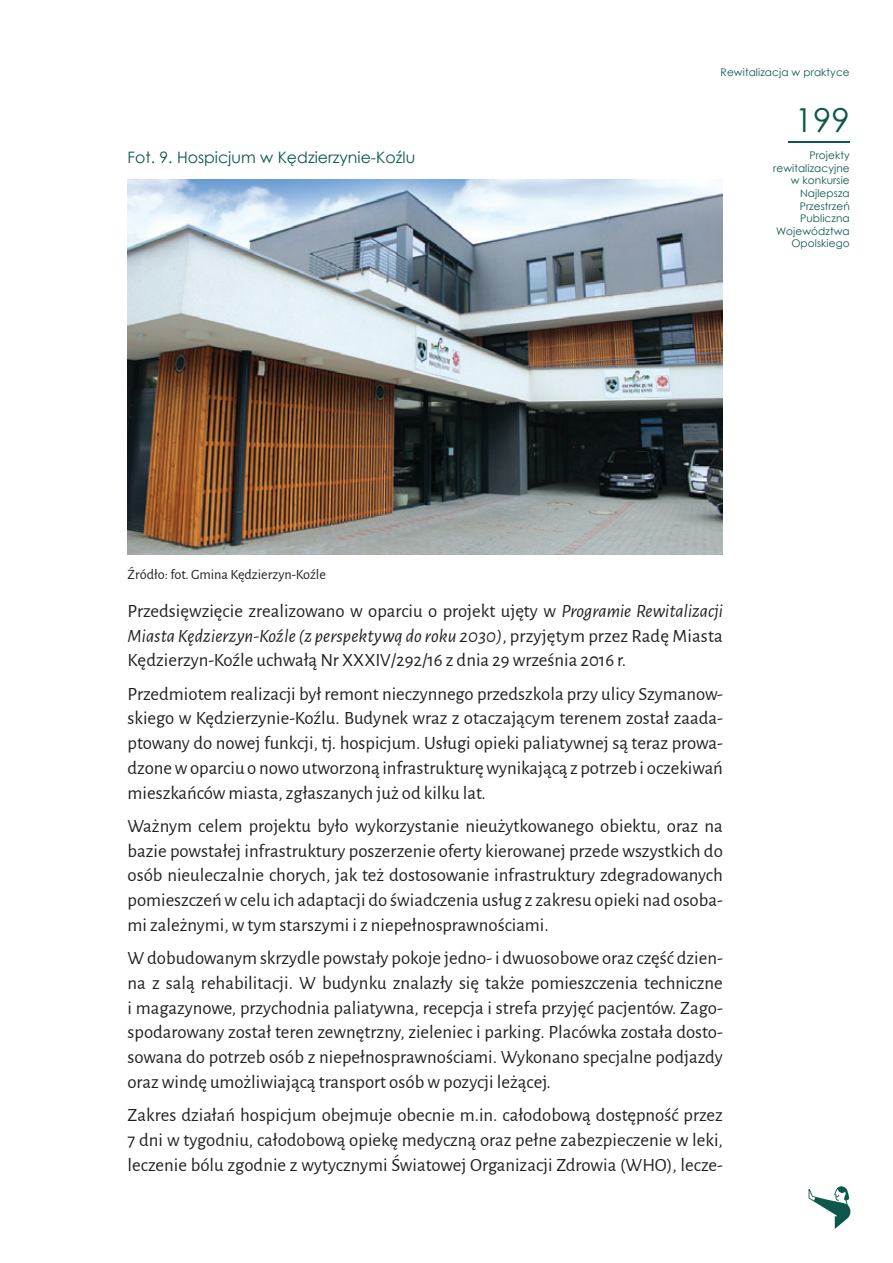
<style>
.page{position:relative;width:893px;height:1263px;background:#fff}
.page>*{position:absolute;margin:0;border:0;box-sizing:border-box;transform-origin:0 0}
.t1{font:33px "Century Gothic";color:#0d584b}
.BODY_txt_12_5_16_5_2{font:18.75px/24.8px "Alegreya Sans";color:#231f20;text-align:justify}
.RYS{font:15.75px "Century Gothic";color:#0d584b}
.zrodlo{font:14.25px "Alegreya Sans";color:#231f20}
.t2{font:10.5px/12.6px "Century Gothic";letter-spacing:.01em;color:#0d584b;text-align:right}
.s1{font-style:italic}
</style>
<div class="page">
<hr style="left:788px;top:142px;width:62px;height:1px;background:#0d584b">
<svg style="left:809px;top:1186px;width:41px;height:43px"></svg>
<img style="left:128px;top:179px;width:595px;height:376px">
<p class="RYS" style="left:128px;top:146px;width:289px">Fot. 9. Hospicjum w Kędzierzynie-Koźlu</p>
<p class="t2" style="left:720px;top:66px;width:131px">Rewitalizacja w praktyce</p>
<h1 class="t1" style="left:795px;top:97px;width:56px">199</h1>
<p class="t2" style="left:773px;top:149px;width:78px">Projekty rewitalizacyjne w konkursie<br>Najlepsza<br>Przestrzeń<br>Publiczna<br>Województwa<br>Opolskiego</p>
<p class="zrodlo" style="left:128px;top:565px;width:200px">Źródło: fot. Gmina Kędzierzyn-Koźle</p>
<p class="BODY_txt_12_5_16_5_2" style="left:128px;top:597px;width:597px">Przedsięwzięcie zrealizowano w oparciu o projekt ujęty w <span class="s1">Programie Rewitalizacji Miasta Kędzierzyn-Koźle (z perspektywą do roku 2030)</span>, przyjętym przez Radę Miasta Kędzierzyn-Koźle uchwałą Nr XXXIV/292/16 z dnia 29 września 2016 r.</p>
<p class="BODY_txt_12_5_16_5_2" style="left:128px;top:680px;width:597px">Przedmiotem realizacji był remont nieczynnego przedszkola przy ulicy Szymanow&shy;skiego w Kędzierzynie-Koźlu. Budynek wraz z otaczającym terenem został zaada&shy;ptowany do nowej funkcji, tj. hospicjum. Usługi opieki paliatywnej są teraz prowa&shy;dzone woparciu o nowo utworzoną infrastrukturę wynikającą z potrzeb i oczekiwań mieszkańców miasta, zgłaszanych już od kilku lat.</p>
<p class="BODY_txt_12_5_16_5_2" style="left:128px;top:812px;width:597px">Ważnym celem projektu było wykorzystanie nieużytkowanego obiektu, oraz na bazie powstałej infrastruktury poszerzenie oferty kierowanej przede wszystkich do osób nieuleczalnie chorych, jak też dostosowanie infrastruktury zdegradowanych pomieszczeń w celu ich adaptacji do świadczenia usług z zakresu opieki nad osoba&shy;mi zależnymi, w tym starszymi i z niepełnosprawnościami.</p>
<p class="BODY_txt_12_5_16_5_2" style="left:128px;top:945px;width:597px">W dobudowanym skrzydle powstały pokoje jedno- i dwuosobowe oraz część dzien&shy;na z salą rehabilitacji. W budynku znalazły się także pomieszczenia techniczne i magazynowe, przychodnia paliatywna, recepcja i strefa przyjęć pacjentów. Zago&shy;spodarowany został teren zewnętrzny, zieleniec i parking. Placówka została dosto&shy;sowana do potrzeb osób z niepełnosprawnościami. Wykonano specjalne podjazdy oraz windę umożliwiającą transport osób w pozycji leżącej.</p>
<p class="BODY_txt_12_5_16_5_2" style="left:128px;top:1102px;width:597px">Zakres działań hospicjum obejmuje obecnie m.in. całodobową dostępność przez 7 dni w tygodniu, całodobową opiekę medyczną oraz pełne zabezpieczenie w leki, leczenie bólu zgodnie z wytycznymi Światowej Organizacji Zdrowia (WHO), lecze-</p>
</div>
